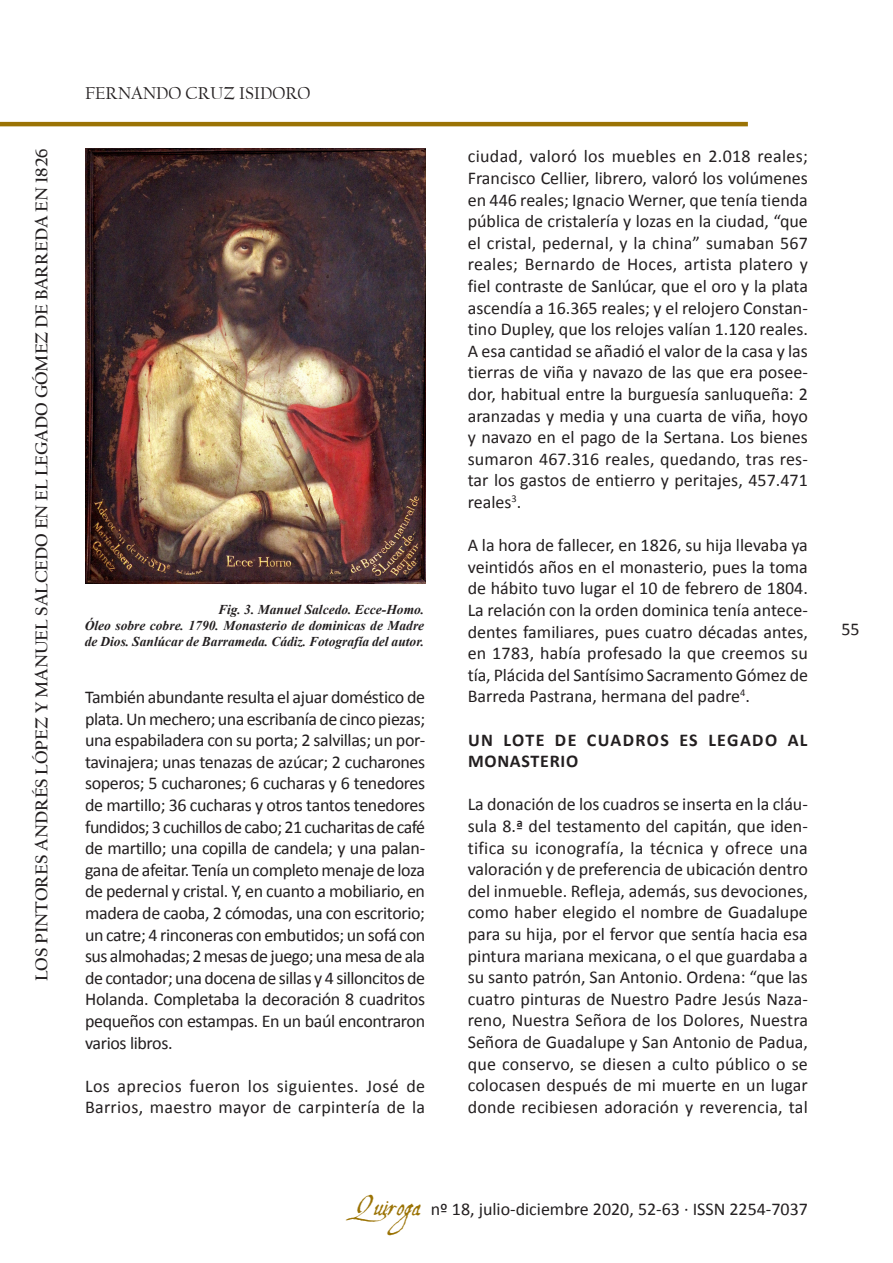
<style>
.page{position:relative;width:893px;height:1263px;background:#fff}
.page>*{position:absolute;margin:0;border:0;box-sizing:border-box;transform-origin:0 0}
.cuerpo_de_texto{font:18px/21.6px "Calibri";color:#231f20;text-align:justify}
.t1{font:700 18px "Californian FB";color:#231f20}
.ladillo{font:700 18px/21.6px "Calibri";letter-spacing:.065em;color:#231f20}
.t2{font:18px "Californian FB";color:#231f20}
.pie_de_foto{font:italic 700 13.5px/16.2px "Times New Roman";color:#231f20}
.s1{font-family:"Aquiline";font-size:27px;color:#9b7305}
</style>
<div class="page">
<hr style="left:0;top:122px;width:748px;height:4px;background:#9b7305">
<img style="left:85px;top:149px;width:340px;height:434px">
<p class="t1" style="left:31px;top:981px;width:834px;rotate:-90deg">Los Pintores Andrés López Y Manuel Salcedo En El Legado Gómez De Barreda En 1826</p>
<p class="t2" style="left:85px;top:83px;width:227px">FERNANDO CRUZ ISIDORO</p>
<p class="pie_de_foto" style="left:218px;top:601px;width:208px">Fig. 3. Manuel Salcedo. Ecce-Homo.</p>
<p class="pie_de_foto" style="left:85px;top:617px;width:341px">Óleo sobre cobre. 1790. Monasterio de dominicas de Madre de Dios. Sanlúcar de Barrameda. Cádiz. Fotografía del autor.</p>
<p class="cuerpo_de_texto" style="left:85px;top:685px;width:342px">También abundante resulta el ajuar doméstico de plata. Un mechero; una escribanía de cinco piezas; una espabiladera con su porta; 2 salvillas; un por&shy;tavinajera; unas tenazas de azúcar; 2 cucharones soperos; 5 cucharones; 6 cucharas y 6 tenedores de martillo; 36 cucharas y otros tantos tenedores fundidos; 3 cuchillos de cabo; 21 cucharitas de café de martillo; una copilla de candela; y una palan&shy;gana de afeitar. Tenía un completo menaje de loza de pedernal y cristal. Y, en cuanto a mobiliario, en madera de caoba, 2 cómodas, una con escritorio; un catre; 4 rinconeras con embutidos; un sofá con sus almohadas; 2 mesas de juego; una mesa de ala de contador; una docena de sillas y 4 silloncitos de Holanda. Completaba la decoración 8 cuadritos pequeños con estampas. En un baúl encontraron varios libros.</p>
<p class="cuerpo_de_texto" style="left:85px;top:1074px;width:342px">Los aprecios fueron los siguientes. José de<br>Barrios, maestro mayor de carpintería de la</p>
<p class="cuerpo_de_texto" style="left:468px;top:145px;width:342px">ciudad, valoró los muebles en 2.018 reales; Francisco Cellier, librero, valoró los volúmenes en 446 reales; Ignacio Werner, que tenía tienda pública de cristalería y lozas en la ciudad, “que el cristal, pedernal, y la china” sumaban 567 reales; Bernardo de Hoces, artista platero y fiel contraste de Sanlúcar, que el oro y la plata ascendía a 16.365 reales; y el relojero Constan&shy;tino Dupley, que los relojes valían 1.120 reales.<br>A esa cantidad se añadió el valor de la casa y las tierras de viña y navazo de las que era posee&shy;dor, habitual entre la burguesía sanluqueña: 2 aranzadas y media y una cuarta de viña, hoyo y navazo en el pago de la Sertana. Los bienes sumaron 467.316 reales, quedando, tras res&shy;tar los gastos de entierro y peritajes, 457.471 reales<sup>3</sup>.</p>
<p class="cuerpo_de_texto" style="left:468px;top:533px;width:342px">A la hora de fallecer, en 1826, su hija llevaba ya veintidós años en el monasterio, pues la toma de hábito tuvo lugar el 10 de febrero de 1804.<br>La relación con la orden dominica tenía antece&shy;dentes familiares, pues cuatro décadas antes, en 1783, había profesado la que creemos su tía, Plácida del Santísimo Sacramento Gómez de Barreda Pastrana, hermana del padre<sup>4</sup>.</p>
<p class="ladillo" style="left:468px;top:728px;width:341px">UN LOTE DE CUADROS ES LEGADO AL<br>MONASTERIO</p>
<p class="cuerpo_de_texto" style="left:468px;top:793px;width:342px">La donación de los cuadros se inserta en la cláu&shy;sula 8.ª del testamento del capitán, que iden&shy;tifica su iconografía, la técnica y ofrece una valoración y de preferencia de ubicación dentro del inmueble. Refleja, además, sus devociones, como haber elegido el nombre de Guadalupe para su hija, por el fervor que sentía hacia esa pintura mariana mexicana, o el que guardaba a su santo patrón, San Antonio. Ordena: “que las cuatro pinturas de Nuestro Padre Jesús Naza&shy;reno, Nuestra Señora de los Dolores, Nuestra Señora de Guadalupe y San Antonio de Padua, que conservo, se diesen a culto público o se colocasen después de mi muerte en un lugar donde recibiesen adoración y reverencia, tal</p>
<p class="cuerpo_de_texto" style="left:354px;top:1197px;width:455px"><span class="s1">Quiroga</span> nº 18, julio-diciembre 2020, 52-63 · ISSN 2254-7037</p>
<p class="cuerpo_de_texto" style="left:841px;top:617px;width:20px">55</p>
</div>
